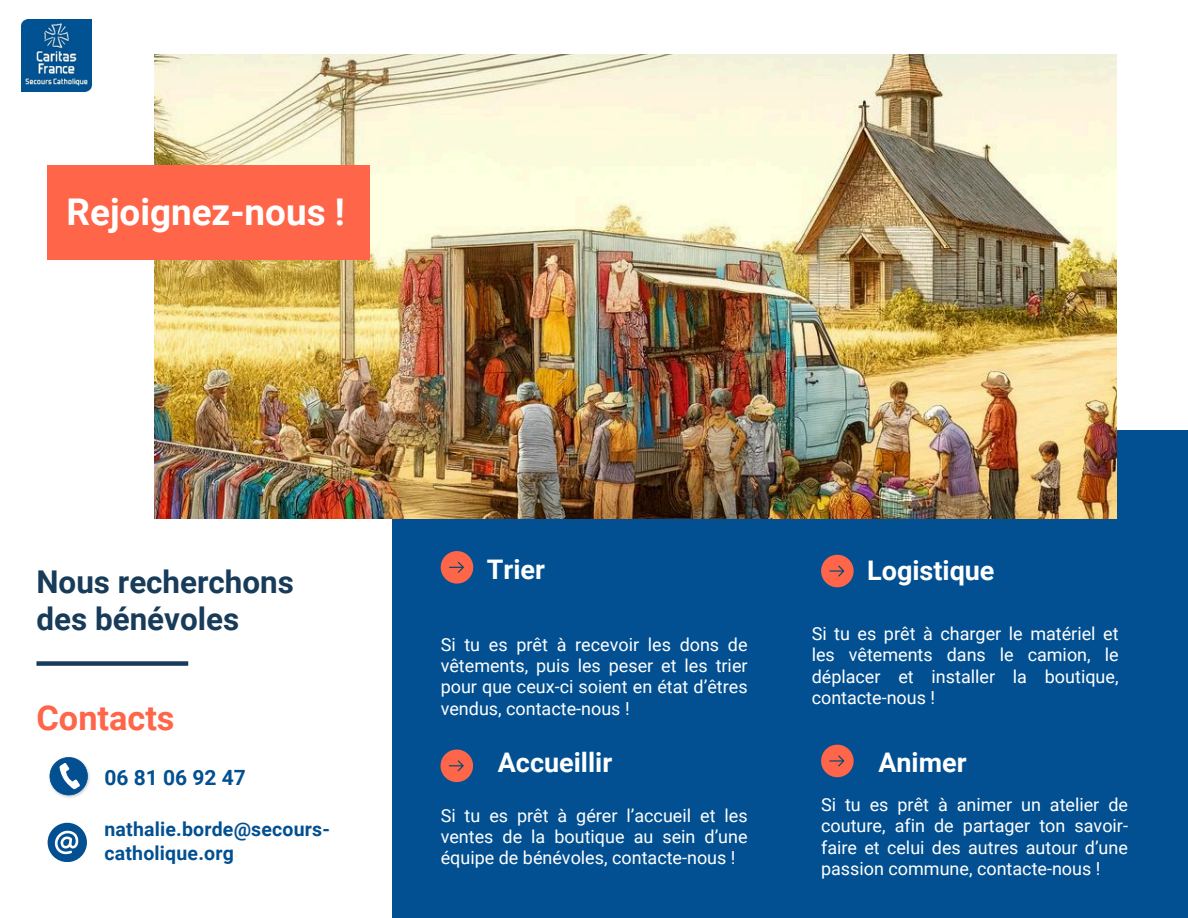
<style>
.page{position:relative;width:1188px;height:918px;background:#fff}
.page>*{position:absolute;margin:0;border:0;box-sizing:border-box;transform-origin:0 0}
.t1{font:700 36.9px "Roboto";color:#fff}
.t2{font:700 34.35px "Roboto";color:#ff6548}
.t3{font:700 31.35px/37.2px "Roboto";color:#173b59}
.t4{font:700 27px "Roboto";color:#fff}
.t5{font:700 21px "Roboto";color:#025091}
.t6{font:700 19.5px/24.8px "Roboto";letter-spacing:.01em;color:#025091}
.t7{font:18px/21.3px "Roboto";color:#fff;text-align:justify}
</style>
<div class="page">
<div style="left:393px;top:431px;width:795px;height:487px;background:#025091"></div>
<img style="left:155px;top:54px;width:961px;height:465px">
<div style="left:48px;top:166px;width:322px;height:94px;background:#ff6548"></div>
<div style="left:36px;top:661px;width:152px;height:5px;background:#173b59"></div>
<svg style="left:441px;top:551px;width:32px;height:33px"></svg>
<svg style="left:821px;top:555px;width:33px;height:32px"></svg>
<svg style="left:441px;top:750px;width:32px;height:32px"></svg>
<div style="left:48px;top:823px;width:39px;height:39px;background:#025091;border-radius:50%"></div>
<svg style="left:55px;top:831px;width:23px;height:23px"></svg>
<img style="left:22px;top:19px;width:70px;height:72px">
<img style="left:49px;top:770px;width:41px;height:28px">
<svg style="left:50px;top:757px;width:38px;height:38px"></svg>
<svg style="left:821px;top:745px;width:33px;height:32px"></svg>
<h1 class="t1" style="left:67px;top:191px;width:280px">Rejoignez-nous !</h1>
<p class="t3" style="left:36px;top:563px;width:259px">Nous recherchons des bénévoles</p>
<p class="t4" style="left:487px;top:554px;width:60px">Trier</p>
<p class="t2" style="left:36px;top:698px;width:140px">Contacts</p>
<p class="t5" style="left:104px;top:766px;width:143px">06 81 06 92 47</p>
<p class="t7" style="left:441px;top:634px;width:308px">Si tu es prêt à recevoir les dons de vêtements, puis les peser et les trier pour que ceux-ci soient en état d’êtres vendus, contacte-nous !</p>
<p class="t4" style="left:498px;top:747px;width:116px">Accueillir</p>
<p class="t4" style="left:867px;top:555px;width:129px">Logistique</p>
<p class="t7" style="left:812px;top:623px;width:308px">Si tu es prêt à charger le matériel et les vêtements dans le camion, le déplacer et installer la boutique, contacte-nous !</p>
<p class="t4" style="left:878px;top:747px;width:90px">Animer</p>
<p class="t6" style="left:104px;top:817px;width:227px">nathalie.borde@secours&shy;catholique.org</p>
<p class="t7" style="left:441px;top:805px;width:308px">Si tu es prêt à gérer l’accueil et les ventes de la boutique au sein d’une équipe de bénévoles, contacte-nous !</p>
<p class="t7" style="left:821px;top:794px;width:308px">Si tu es prêt à animer un atelier de couture, afin de partager ton savoir&shy;faire et celui des autres autour d’une passion commune, contacte-nous !</p>
</div>
